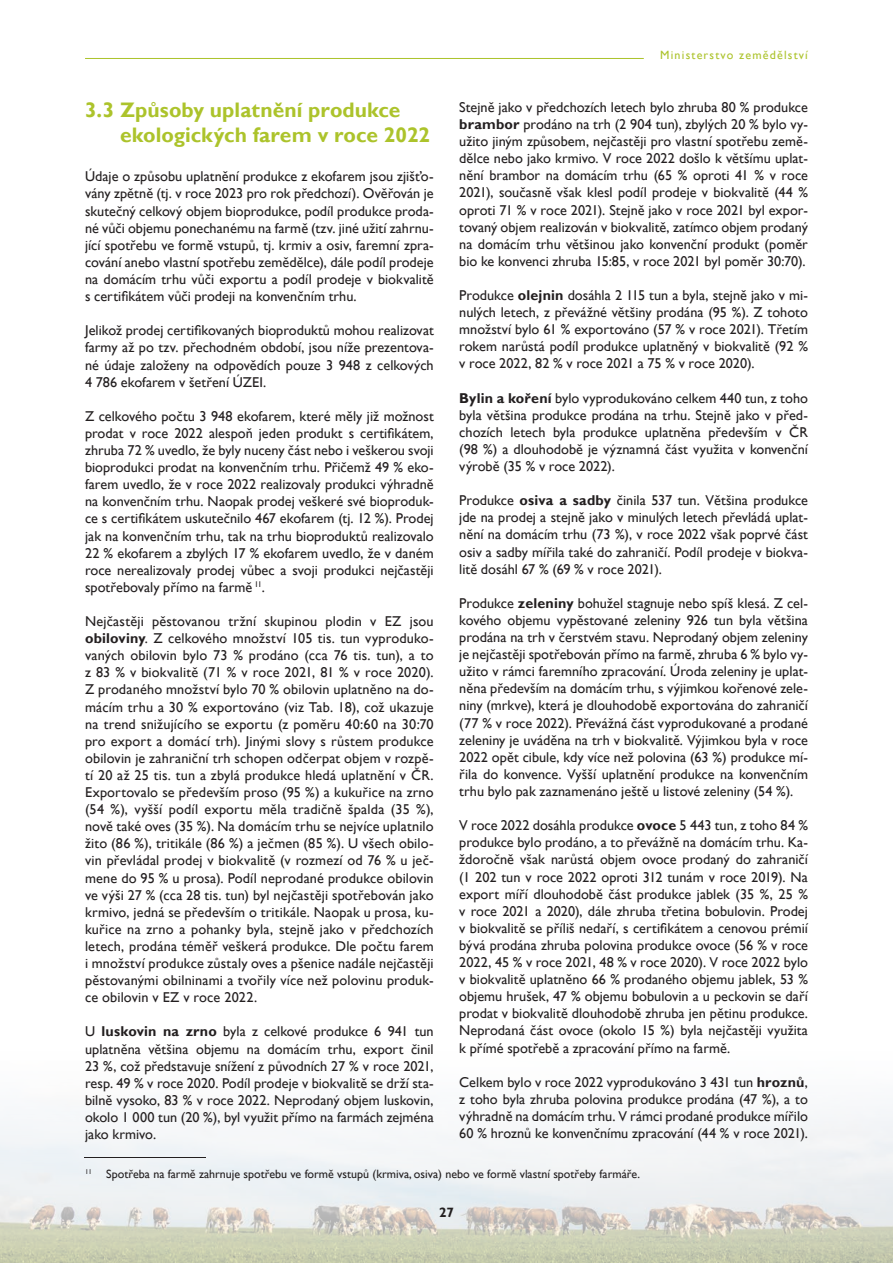
<style>
.page{position:relative;width:893px;height:1263px;background:#fff}
.page>*{position:absolute;margin:0;border:0;box-sizing:border-box;transform-origin:0 0}
.t1{font:700 21px/25.2px "Gill Sans";color:#acc32b}
.t2{font:14.25px/17.1px "Gill Sans";color:#231f20;text-align:justify}
.t3{font:700 13.5px "Gill Sans";color:#231f20}
.t4{font:12px/17.4px "Gill Sans";color:#231f20;scale:10 1}
.t5{font:12px "Gill Sans";letter-spacing:.1em;color:#acc32b}
.s1{font-weight:700}
</style>
<div class="page">
<img style="left:0;top:1104px;width:893px;height:159px">
<hr style="left:85px;top:58px;width:559px;height:1px;background:#acc32b">
<p class="t5" style="left:660px;top:48px;width:149px">Ministerstvo zemědělství</p>
<h1 class="t1" style="left:120px;top:97px;width:312px;text-indent:-35px">3.3 Způsoby uplatnění produkce ekologických farem v roce 2022</h1>
<p class="t2" style="left:85px;top:168px;width:350px">Údaje o způsobu uplatnění produkce z ekofarem jsou zjišťo&shy;vány zpětně (tj. v roce 2023 pro rok předchozí). Ověřován je skutečný celkový objem bioprodukce, podíl produkce proda&shy;né vůči objemu ponechanému na farmě (tzv. jiné užití zahrnu&shy;jící spotřebu ve formě vstupů, tj. krmiv a osiv, faremní zpra&shy;cování anebo vlastní spotřebu zemědělce), dále podíl prodeje na domácím trhu vůči exportu a podíl prodeje v biokvalitě s certifikátem vůči prodeji na konvenčním trhu.</p>
<p class="t2" style="left:85px;top:322px;width:350px">Jelikož prodej certifikovaných bioproduktů mohou realizovat farmy až po tzv. přechodném období, jsou níže prezentova&shy;né údaje založeny na odpovědích pouze 3 948 z celkových 4 786 ekofarem v šetření ÚZEI.</p>
<p class="t2" style="left:85px;top:408px;width:350px">Z celkového počtu 3 948 ekofarem, které měly již možnost prodat v roce 2022 alespoň jeden produkt s certifikátem, zhruba 72 % uvedlo, že byly nuceny část nebo i veškerou svoji bioprodukci prodat na konvenčním trhu. Přičemž 49 % eko&shy;farem uvedlo, že v roce 2022 realizovaly produkci výhradně na konvenčním trhu. Naopak prodej veškeré své bioproduk&shy;ce s certifikátem uskutečnilo 467 ekofarem (tj. 12 %). Prodej jak na konvenčním trhu, tak na trhu bioproduktů realizovalo 22 % ekofarem a zbylých 17 % ekofarem uvedlo, že v daném roce nerealizovaly prodej vůbec a svoji produkci nejčastěji spotřebovaly přímo na farmě <sup>11</sup>.</p>
<p class="t2" style="left:85px;top:613px;width:350px">Nejčastěji pěstovanou tržní skupinou plodin v EZ jsou <span class="s1">obiloviny</span>. Z celkového množství 105 tis. tun vyproduko&shy;vaných obilovin bylo 73 % prodáno (cca 76 tis. tun), a to z 83 % v biokvalitě (71 % v roce 2021, 81 % v roce 2020).<br>Z prodaného množství bylo 70 % obilovin uplatněno na do&shy;mácím trhu a 30 % exportováno (viz Tab. 18), což ukazuje na trend snižujícího se exportu (z poměru 40:60 na 30:70 pro export a domácí trh). Jinými slovy s růstem produkce obilovin je zahraniční trh schopen odčerpat objem v rozpě&shy;tí 20 až 25 tis. tun a zbylá produkce hledá uplatnění v ČR.<br>Exportovalo se především proso (95 %) a kukuřice na zrno (54 %), vyšší podíl exportu měla tradičně špalda (35 %), nově také oves (35 %). Na domácím trhu se nejvíce uplatnilo žito (86 %), tritikále (86 %) a ječmen (85 %). U všech obilo&shy;vin převládal prodej v biokvalitě (v rozmezí od 76 % u ječ&shy;mene do 95 % u prosa). Podíl neprodané produkce obilovin ve výši 27 % (cca 28 tis. tun) byl nejčastěji spotřebován jako krmivo, jedná se především o tritikále. Naopak u prosa, ku&shy;kuřice na zrno a pohanky byla, stejně jako v předchozích letech, prodána téměř veškerá produkce. Dle počtu farem i množství produkce zůstaly oves a pšenice nadále nejčastěji pěstovanými obilninami a tvořily více než polovinu produk&shy;ce obilovin v EZ v roce 2022.</p>
<p class="t2" style="left:85px;top:1023px;width:350px">U <span class="s1">luskovin na zrno</span> byla z celkové produkce 6 941 tun uplatněna většina objemu na domácím trhu, export činil 23 %, což představuje snížení z původních 27 % v roce 2021, resp. 49 % v roce 2020. Podíl prodeje v biokvalitě se drží sta&shy;bilně vysoko, 83 % v roce 2022. Neprodaný objem luskovin, okolo 1 000 tun (20 %), byl využit přímo na farmách zejména jako krmivo.</p>
<p class="t2" style="left:459px;top:99px;width:350px">Stejně jako v předchozích letech bylo zhruba 80 % produkce <span class="s1">brambor</span> prodáno na trh (2 904 tun), zbylých 20 % bylo vy&shy;užito jiným způsobem, nejčastěji pro vlastní spotřebu země&shy;dělce nebo jako krmivo. V roce 2022 došlo k většímu uplat&shy;nění brambor na domácím trhu (65 % oproti 41 % v roce 2021), současně však klesl podíl prodeje v biokvalitě (44 % oproti 71 % v roce 2021). Stejně jako v roce 2021 byl expor&shy;tovaný objem realizován v biokvalitě, zatímco objem prodaný na domácím trhu většinou jako konvenční produkt (poměr bio ke konvenci zhruba 15:85, v roce 2021 byl poměr 30:70).</p>
<p class="t2" style="left:459px;top:287px;width:350px">Produkce <span class="s1">olejnin</span> dosáhla 2 115 tun a byla, stejně jako v mi&shy;nulých letech, z převážné většiny prodána (95 %). Z tohoto množství bylo 61 % exportováno (57 % v roce 2021). Třetím rokem narůstá podíl produkce uplatněný v biokvalitě (92 % v roce 2022, 82 % v roce 2021 a 75 % v roce 2020).</p>
<p class="t2" style="left:459px;top:390px;width:350px"><span class="s1">Bylin a koření</span> bylo vyprodukováno celkem 440 tun, z toho byla většina produkce prodána na trhu. Stejně jako v před&shy;chozích letech byla produkce uplatněna především v ČR (98 %) a dlouhodobě je významná část využita v konvenční výrobě (35 % v roce 2022).</p>
<p class="t2" style="left:459px;top:492px;width:350px">Produkce <span class="s1">osiva a sadby</span> činila 537 tun. Většina produkce jde na prodej a stejně jako v minulých letech převládá uplat&shy;nění na domácím trhu (73 %), v roce 2022 však poprvé část osiv a sadby mířila také do zahraničí. Podíl prodeje v biokva&shy;litě dosáhl 67 % (69 % v roce 2021).</p>
<p class="t2" style="left:459px;top:595px;width:350px">Produkce <span class="s1">zeleniny</span> bohužel stagnuje nebo spíš klesá. Z cel&shy;kového objemu vypěstované zeleniny 926 tun byla většina prodána na trh v čerstvém stavu. Neprodaný objem zeleniny je nejčastěji spotřebován přímo na farmě, zhruba 6 % bylo vy&shy;užito v rámci faremního zpracování. Úroda zeleniny je uplat&shy;něna především na domácím trhu, s výjimkou kořenové zele&shy;niny (mrkve), která je dlouhodobě exportována do zahraničí (77 % v roce 2022). Převážná část vyprodukované a prodané zeleniny je uváděna na trh v biokvalitě. Výjimkou byla v roce 2022 opět cibule, kdy více než polovina (63 %) produkce mí&shy;řila do konvence. Vyšší uplatnění produkce na konvenčním trhu bylo pak zaznamenáno ještě u listové zeleniny (54 %).</p>
<p class="t2" style="left:459px;top:817px;width:350px">V roce 2022 dosáhla produkce <span class="s1">ovoce</span> 5 443 tun, z toho 84 % produkce bylo prodáno, a to převážně na domácím trhu. Ka&shy;ždoročně však narůstá objem ovoce prodaný do zahraničí (1 202 tun v roce 2022 oproti 312 tunám v roce 2019). Na export míří dlouhodobě část produkce jablek (35 %, 25 % v roce 2021 a 2020), dále zhruba třetina bobulovin. Prodej v biokvalitě se příliš nedaří, s certifikátem a cenovou prémií bývá prodána zhruba polovina produkce ovoce (56 % v roce 2022, 45 % v roce 2021, 48 % v roce 2020). V roce 2022 bylo v biokvalitě uplatněno 66 % prodaného objemu jablek, 53 % objemu hrušek, 47 % objemu bobulovin a u peckovin se daří prodat v biokvalitě dlouhodobě zhruba jen pětinu produkce.<br>Neprodaná část ovoce (okolo 15 %) byla nejčastěji využita k přímé spotřebě a zpracování přímo na farmě.</p>
<p class="t2" style="left:459px;top:1074px;width:350px">Celkem bylo v roce 2022 vyprodukováno 3 431 tun <span class="s1">hroznů</span>, z toho byla zhruba polovina produkce prodána (47 %), a to výhradně na domácím trhu. V rámci prodané produkce mířilo 60 % hroznů ke konvenčnímu zpracování (44 % v roce 2021).</p>
<p class="t4" style="left:85px;top:1148px;width:57px">––<br><sup>11</sup> Spotřeba na farmě zahrnuje spotřebu ve formě vstupů (krmiva, osiva) nebo ve formě vlastní spotřeby farmáře.</p>
<p class="t3" style="left:439px;top:1204px;width:16px">27</p>
</div>
